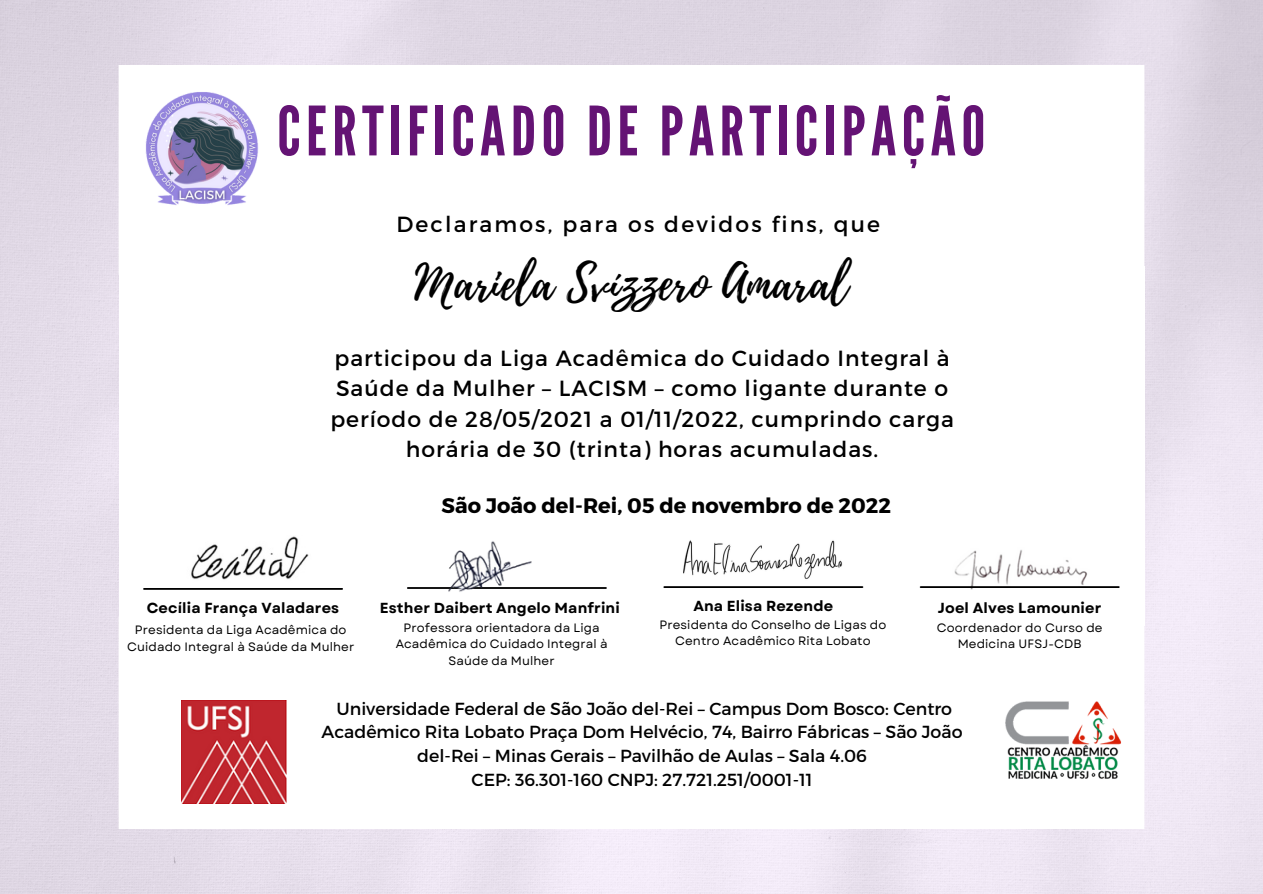
<style>
.page{position:relative;width:1263px;height:894px;background:#fff}
.page>*{position:absolute;margin:0;border:0;box-sizing:border-box;transform-origin:0 0}
.t1{font:67.8px "League Gothic";letter-spacing:.08em;color:#641374}
.t2{font:48px "Playlist Script";color:#000}
.t3{font:21.9px/30.3px "Montserrat";letter-spacing:.045em;color:#000;text-align:center}
.t4{font:21.9px "Montserrat";letter-spacing:.1em;color:#000}
.t5{font:700 21px "Montserrat";color:#000}
.t6{font:17.4px/23.5px "Montserrat";color:#000;text-align:center}
.t7{font:700 14.55px "Garet";letter-spacing:.01em;color:#000}
.t8{font:12.15px/16.4px "Garet";letter-spacing:.01em;color:#000;text-align:center}
</style>
<div class="page">
<svg style="left:181px;top:700px;width:106px;height:104px"></svg>
<hr style="left:144px;top:588px;width:198px;height:1px;background:#000">
<hr style="left:408px;top:587px;width:198px;height:1px;background:#000">
<hr style="left:664px;top:586px;width:198px;height:2px;background:#000">
<img style="left:422px;top:541px;width:122px;height:51px">
<img style="left:954px;top:550px;width:133px;height:39px">
<hr style="left:921px;top:586px;width:198px;height:2px;background:#000">
<img style="left:182px;top:700px;width:104px;height:103px">
<img style="left:145px;top:91px;width:114px;height:115px">
<img style="left:1005px;top:701px;width:117px;height:78px">
<img style="left:683px;top:540px;width:160px;height:39px">
<img style="left:191px;top:536px;width:118px;height:44px">
<h1 class="t1" style="left:277px;top:92px;width:710px">CERTIFICADO DE PARTICIPAÇÃO</h1>
<h3 class="t4" style="left:396px;top:210px;width:485px">Declaramos, para os devidos fins, que</h3>
<h2 class="t2" style="left:415px;top:249px;width:435px">Mariela Svízzero Amaral</h2>
<h3 class="t3" style="left:330px;top:342px;width:625px">participou da Liga Acadêmica do Cuidado Integral à Saúde da Mulher – LACISM – como ligante durante o período de 28/05/2021 a 01/11/2022, cumprindo carga horária de 30 (trinta) horas acumuladas.</h3>
<h3 class="t5" style="left:442px;top:492px;width:451px">São João del-Rei, 05 de novembro de 2022</h3>
<p class="t7" style="left:147px;top:596px;width:194px">Cecília França Valadares</p>
<p class="t8" style="left:127px;top:622px;width:229px">Presidenta da Liga Acadêmica do<br>Cuidado Integral à Saúde da Mulher</p>
<p class="t7" style="left:380px;top:596px;width:241px">Esther Daibert Angelo Manfrini</p>
<p class="t8" style="left:396px;top:619px;width:213px">Professora orientadora da Liga<br>Acadêmica do Cuidado Integral à<br>Saúde da Mulher</p>
<p class="t7" style="left:693px;top:595px;width:141px">Ana Elisa Rezende</p>
<p class="t7" style="left:938px;top:596px;width:165px">Joel Alves Lamounier</p>
<p class="t8" style="left:659px;top:616px;width:228px">Presidenta do Conselho de Ligas do<br>Centro Acadêmico Rita Lobato</p>
<p class="t8" style="left:937px;top:619px;width:167px">Coordenador do Curso de<br>Medicina UFSJ-CDB</p>
<h3 class="t6" style="left:322px;top:695px;width:643px">Universidade Federal de São João del-Rei – Campus Dom Bosco: Centro Acadêmico Rita Lobato Praça Dom Helvécio, 74, Bairro Fábricas – São João del-Rei – Minas Gerais – Pavilhão de Aulas – Sala 4.06<br>CEP: 36.301-160 CNPJ: 27.721.251/0001-11</h3>
</div>
